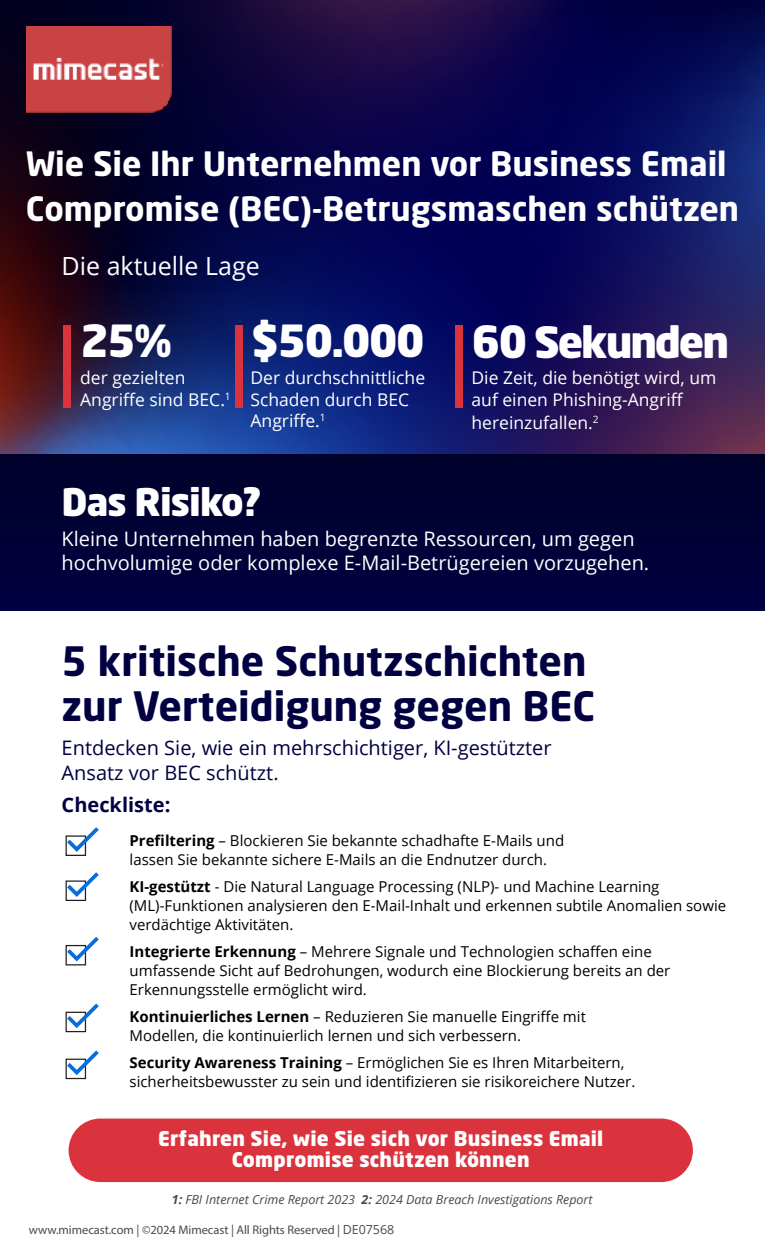
<style>
.page{position:relative;width:765px;height:1260px;background:#fff}
.page>*{position:absolute;margin:0;border:0;box-sizing:border-box;transform-origin:0 0}
.t1{font:900 43.75px "Neo Sans W1 G";letter-spacing:-.05em;color:#fff}
.t2{font:900 42.5px "Neo Sans W1 G";letter-spacing:-.05em;color:#fff}
.t3{font:700 40px/45px "Neo Sans W1 G";color:#010041}
.t4{font:900 37.5px "Neo Sans W1 G";letter-spacing:-.025em;color:#fff}
.t5{font:700 33.12px/45.9px "Neo Sans W1 G";color:#fff}
.t6{font:25px "Open Sans";color:#fff}
.t7{font:20px/23.8px "Open Sans";color:#fff}
.t8{font:20px/25px "Open Sans";color:#010041}
.t9{font:900 20px/21.2px "Neo Sans W1 G";letter-spacing:.01em;color:#fff;text-align:center}
.t10{font:700 20px "Open Sans";color:#010041}
.t11{font:17.5px/21.6px "Open Sans";color:#fff}
.t12{font:15px/18.8px "Open Sans";color:#000}
.t13{font:italic 12.5px "Open Sans";color:#4a4a4a}
.t14{font:12.5px "Myriad Pro";letter-spacing:-.005em;color:#4a4a4a}
.s1{font-size:43.75px}
.s2{font-weight:700}
.s3{font-family:"Open Sans"}
</style>
<div class="page">
<div style="left:69px;top:1119px;width:624px;height:63px;background:#db333e;border-radius:32px"></div>
<img style="left:0;top:0;width:765px;height:455px">
<div style="left:66px;top:835px;width:20px;height:21px;border:1px solid #231f20"></div>
<div style="left:66px;top:880px;width:20px;height:21px;border:1px solid #231f20"></div>
<div style="left:66px;top:945px;width:20px;height:20px;border:1px solid #231f20"></div>
<div style="left:66px;top:1012px;width:20px;height:20px;border:1px solid #231f20"></div>
<div style="left:66px;top:1059px;width:20px;height:20px;border:1px solid #231f20"></div>
<div style="left:0;top:455px;width:765px;height:156px;background:#010035"></div>
<img style="left:27px;top:27px;width:144px;height:85px">
<div style="left:63px;top:325px;width:7px;height:83px;background:#db333e"></div>
<div style="left:236px;top:325px;width:7px;height:83px;background:#db333e"></div>
<div style="left:456px;top:325px;width:7px;height:83px;background:#db333e"></div>
<svg style="left:65px;top:827px;width:34px;height:28px"></svg>
<svg style="left:65px;top:872px;width:34px;height:28px"></svg>
<svg style="left:65px;top:936px;width:34px;height:28px"></svg>
<svg style="left:65px;top:1003px;width:34px;height:28px"></svg>
<svg style="left:65px;top:1050px;width:34px;height:28px"></svg>
<h3 class="t5" style="left:26px;top:140px;width:715px">Wie Sie Ihr Unternehmen vor Business Email<br>Compromise (BEC)-Betrugsmaschen schützen</h3>
<h3 class="t6" style="left:62px;top:249px;width:200px">Die aktuelle Lage</h3>
<h1 class="t1" style="left:80px;top:312px;width:93px">25%</h1>
<p class="t11" style="left:80px;top:366px;width:152px;line-height:22.1px">der gezielten<br>Angriffe sind BEC.<sup>1</sup></p>
<h1 class="t1" style="left:251px;top:313px;width:176px">$50.000</h1>
<p class="t11" style="left:251px;top:366px;width:176px">Der durchschnittliche<br>Schaden durch BEC<br>Angriffe.<sup>1</sup></p>
<h2 class="t2" style="left:472px;top:314px;width:259px"><span class="s1">60</span> Sekunden</h2>
<p class="t11" style="left:472px;top:367px;width:246px;line-height:21.1px">Die Zeit, die benötigt wird, um auf einen Phishing-Angriff</p>
<p class="t11" style="left:472px;top:412px;width:129px">hereinzufallen.<sup>2</sup></p>
<h3 class="t4" style="left:62px;top:478px;width:201px">Das Risiko?</h3>
<h3 class="t7" style="left:62px;top:526px;width:589px">Kleine Unternehmen haben begrenzte Ressourcen, um gegen hochvolumige oder komplexe E-Mail-Betrügereien vorzugehen.</h3>
<h3 class="t3" style="left:62px;top:638px;width:535px">5 kritische Schutzschichten zur Verteidigung gegen BEC</h3>
<h3 class="t8" style="left:62px;top:735px;width:492px">Entdecken Sie, wie ein mehrschichtiger, KI-gestützter<br>Ansatz vor BEC schützt.</h3>
<h3 class="t10" style="left:62px;top:791px;width:110px">Checkliste:</h3>
<p class="t12" style="left:130px;top:831px;width:436px"><span class="s2">Prefiltering</span> – Blockieren Sie bekannte schadhafte E-Mails und lassen Sie bekannte sichere E-Mails an die Endnutzer durch.</p>
<p class="t12" style="left:130px;top:877px;width:598px"><span class="s2">KI-gestützt</span> - Die Natural Language Processing (NLP)- und Machine Learning (ML)-Funktionen analysieren den E-Mail-Inhalt und erkennen subtile Anomalien sowie verdächtige Aktivitäten.</p>
<p class="t12" style="left:130px;top:942px;width:542px"><span class="s2">Integrierte Erkennung</span> – Mehrere Signale und Technologien schaffen eine umfassende Sicht auf Bedrohungen, wodurch eine Blockierung bereits an der<br>Erkennungsstelle ermöglicht wird.</p>
<p class="t12" style="left:130px;top:1007px;width:458px"><span class="s2">Kontinuierliches Lernen</span> – Reduzieren Sie manuelle Eingriffe mit<br>Modellen, die kontinuierlich lernen und sich verbessern.</p>
<p class="t12" style="left:130px;top:1053px;width:507px"><span class="s2">Security Awareness Training</span> – Ermöglichen Sie es Ihren Mitarbeitern, sicherheitsbewusster zu sein und identifizieren sie risikoreichere Nutzer.</p>
<h3 class="t9" style="left:158px;top:1128px;width:447px">Erfahren Sie, wie Sie sich vor Business Email<br>Compromise schützen können</h3>
<p class="t13" style="left:172px;top:1191px;width:422px"><span class="s2">1:</span> FBI Internet Crime Report 2023 <span class="s2">2:</span> 2024 Data Breach Investigations Report</p>
<p class="t14" style="left:29px;top:1222px;width:367px">www.mimecast.com | ©2024 Mimecast | All Rights Reserved | <span class="s3">DE07568</span></p>
</div>
